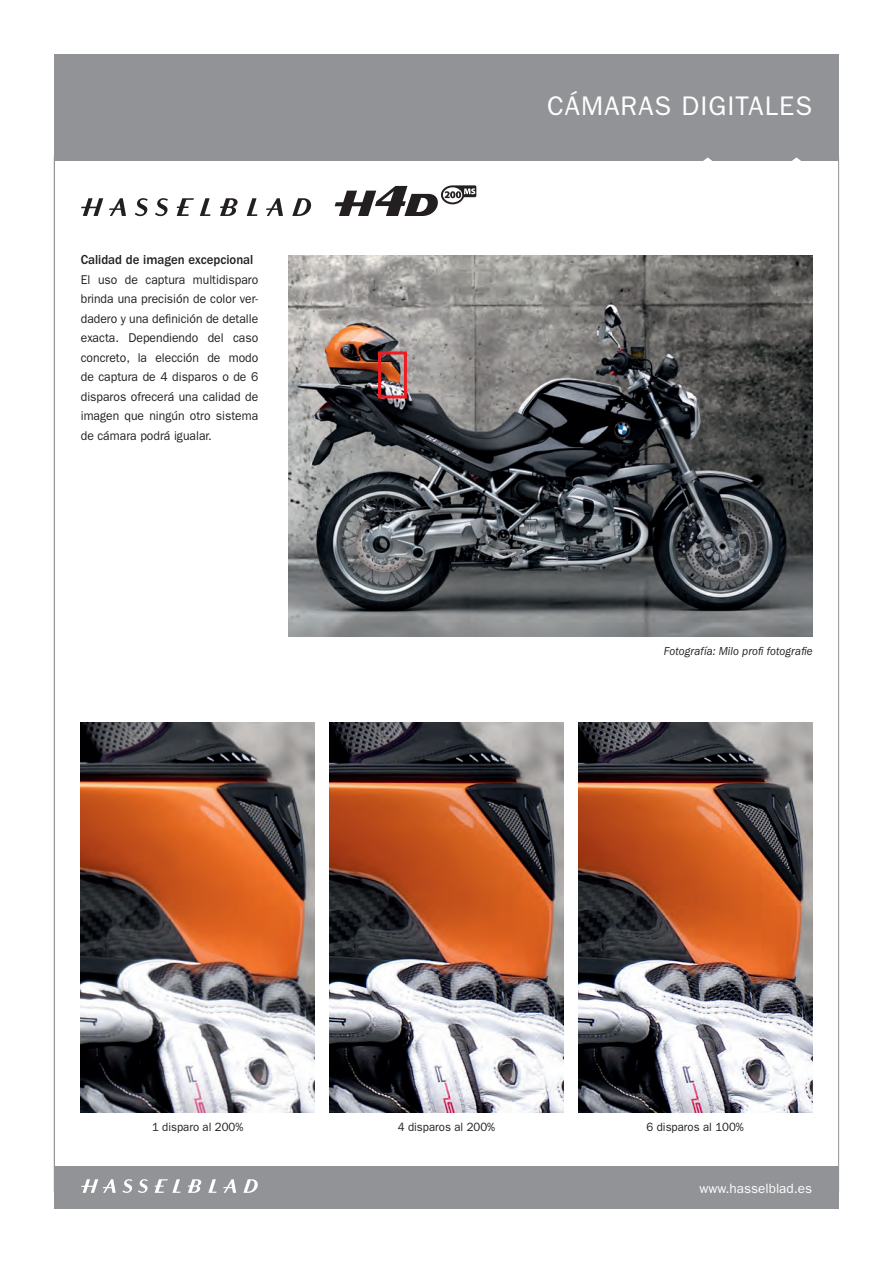
<style>
.page{position:relative;width:893px;height:1263px;background:#fff}
.page>*{position:absolute;margin:0;border:0;box-sizing:border-box;transform-origin:0 0}
.t1{font:27px "ITC Franklin Gothic Std";letter-spacing:.04em;color:#fff}
.t2{font:500 13.5px "ITC Franklin Gothic Std";color:#231f20;scale:.95 1}
.t3{font:13.5px "ITC Franklin Gothic Std";color:#fff}
.t4{font:12.75px/19.5px "ITC Franklin Gothic Std";color:#231f20;text-align:justify;scale:.95 1}
.t5{font:12px "ITC Franklin Gothic Std";color:#231f20;scale:.95 1}
.t6{font:italic 12px "ITC Franklin Gothic Std";letter-spacing:.01em;color:#231f20;scale:.93 1}
</style>
<div class="page">
<div style="left:54px;top:1166px;width:785px;height:43px;background:#919396"></div>
<div style="left:54px;top:54px;width:785px;height:106px;background:#919396"></div>
<svg style="left:701px;top:157px;width:13px;height:4px"></svg>
<svg style="left:790px;top:157px;width:13px;height:4px"></svg>
<hr style="left:54px;top:157px;width:1px;height:1036px;background:#919396">
<hr style="left:838px;top:157px;width:1px;height:1036px;background:#919396">
<svg style="left:81px;top:1179px;width:67px;height:14px"></svg>
<svg style="left:223px;top:1179px;width:13px;height:14px"></svg>
<svg style="left:243px;top:1179px;width:15px;height:14px"></svg>
<svg style="left:155px;top:1179px;width:26px;height:14px"></svg>
<svg style="left:188px;top:1179px;width:29px;height:14px"></svg>
<svg style="left:81px;top:198px;width:231px;height:19px"></svg>
<svg style="left:335px;top:185px;width:141px;height:31px"></svg>
<img style="left:578px;top:723px;width:234px;height:389px">
<img style="left:330px;top:723px;width:233px;height:389px">
<img style="left:81px;top:723px;width:234px;height:389px">
<img style="left:288px;top:255px;width:524px;height:382px">
<div style="left:378px;top:351px;width:29px;height:47px;border:3px solid #ee1d23"></div>
<p class="t2" style="left:81px;top:252px;width:183px">Calidad de imagen excepcional</p>
<p class="t4" style="left:81px;top:270px;width:188px">El uso de captura multidisparo brinda una precisión de color ver&shy;dadero y una definición de detalle exacta. Dependiendo del caso concreto, la elección de modo de captura de 4 disparos o de 6 disparos ofrecerá una calidad de imagen que ningún otro sistema de cámara podrá igualar.</p>
<h1 class="t1" style="left:547px;top:90px;width:264px">cámaras DIGITALES</h1>
<p class="t6" style="left:664px;top:644px;width:162px">Fotografía: Milo profi fotografie</p>
<p class="t5" style="left:152px;top:1120px;width:98px">1 disparo al 200%</p>
<p class="t5" style="left:398px;top:1120px;width:104px">4 disparos al 200%</p>
<p class="t5" style="left:647px;top:1120px;width:104px">6 disparos al 100%</p>
<p class="t3" style="left:700px;top:1180px;width:114px">www.hasselblad.es</p>
</div>
